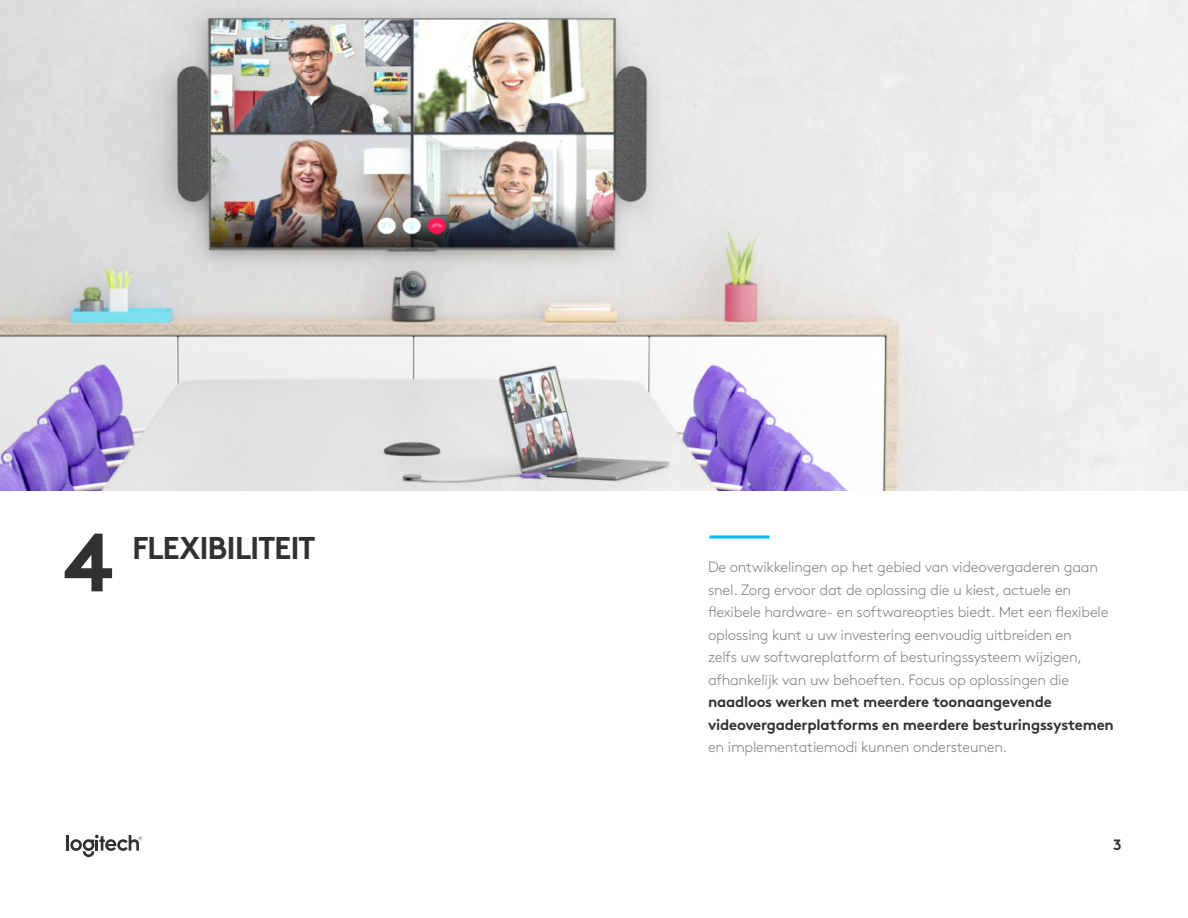
<style>
.page{position:relative;width:1188px;height:918px;background:#fff}
.page>*{position:absolute;margin:0;border:0;box-sizing:border-box;transform-origin:0 0}
.Num{font:700 82.5px "Brown Pro";color:#2f3132}
.t1{font:700 31.5px "Brown Pro";letter-spacing:-.04em;color:#2f3132}
.Text_1{font:300 15px/22.5px "Brown Pro";letter-spacing:-.015em;color:#828384}
.t2{font:700 15px "Brown Pro";color:#2f3132}
.s1{font-weight:700;color:#2f3132}
</style>
<div class="page">
<svg style="left:67px;top:835px;width:75px;height:22px"></svg>
<img style="left:0;top:0;width:1188px;height:490px">
<hr style="left:710px;top:536px;width:60px;height:2px;background:#00b8fc">
<p class="Num" style="left:63px;top:496px;width:52px">4</p>
<p class="t1" style="left:132px;top:523px;width:185px">FLEXIBILITEIT</p>
<p class="Text_1" style="left:708px;top:555px;width:407px">De ontwikkelingen op het gebied van videovergaderen gaan snel. Zorg ervoor dat de oplossing die u kiest, actuele en flexibele hardware- en softwareopties biedt. Met een flexibele oplossing kunt u uw investering eenvoudig uitbreiden en<br>zelfs uw softwareplatform of besturingssysteem wijzigen, afhankelijk van uw behoeften. Focus op oplossingen die <span class="s1">naadloos werken met meerdere toonaangevende videovergaderplatforms en meerdere besturingssystemen </span>en implementatiemodi kunnen ondersteunen.</p>
<p class="t2" style="left:1113px;top:832px;width:10px">3</p>
</div>
